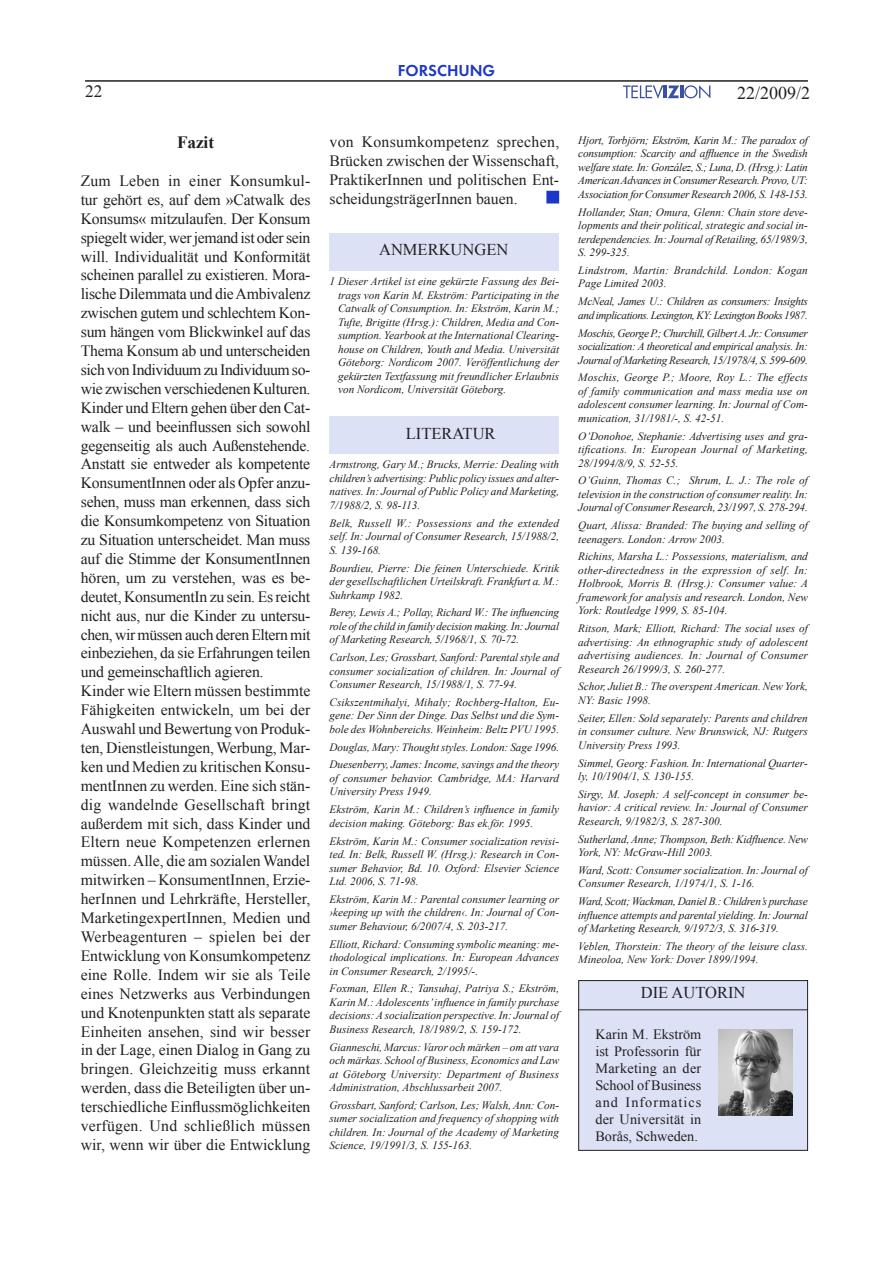
<style>
.page{position:relative;width:893px;height:1263px;background:#fff}
.page>*{position:absolute;margin:0;border:0;box-sizing:border-box;transform-origin:0 0}
.t1{font:18px "Times New Roman";color:#231f20}
.t2{font:700 17.25px "Times New Roman";letter-spacing:-.005em;color:#231f20}
.t3{font:17.25px "Times New Roman";color:#231f20}
.t4{font:16.5px "Times New Roman";color:#231f20}
.t5{font:16.5px "Futura Demi E";color:#1b37c6}
.t6{font:15.75px/18.9px "Times New Roman";letter-spacing:-.01em;color:#231f20}
.t7{font:14.25px/17.1px "Times New Roman";letter-spacing:.01em;color:#231f20;text-align:justify}
.t8{font:italic 11.25px/13.5px "Times New Roman";color:#231f20;text-align:justify}
.t9{font:italic 11.25px/13.5px "Times New Roman";letter-spacing:-.035em;color:#231f20}
</style>
<div class="page">
<hr style="left:85px;top:80px;width:723px;height:2px;background:#231f20">
<svg style="left:623px;top:85px;width:87px;height:14px"></svg>
<div style="left:329px;top:233px;width:230px;height:37px;background:#dde1f6"></div>
<div style="left:330px;top:417px;width:229px;height:37px;background:#dde1f6"></div>
<div style="left:546px;top:191px;width:13px;height:12px;background:#1b37c6;border:2px solid #1b37c6"></div>
<div style="left:579px;top:980px;width:229px;height:170px;background:#dde1f6"></div>
<div style="left:578px;top:980px;width:230px;height:171px;border:1px solid #231f20"></div>
<hr style="left:578px;top:1009px;width:230px;height:1px;background:#231f20">
<img style="left:718px;top:1029px;width:74px;height:87px">
<h2 class="t3" style="left:85px;top:79px;width:19px">22</h2>
<h2 class="t2" style="left:177px;top:131px;width:39px">Fazit</h2>
<p class="t6" style="left:81px;top:171px;width:231px">Zum Leben in einer Konsumkul&shy;tur gehört es, auf dem »Catwalk des Konsums« mitzulaufen. Der Konsum spiegelt wider, wer jemand ist oder sein will. Individualität und Konformität scheinen parallel zu existieren. Mora&shy;lische Dilemmata und die Ambivalenz zwischen gutem und schlechtem Kon&shy;sum hängen vom Blickwinkel auf das Thema Konsum ab und unterscheiden sich von Individuum zu Individuum so&shy;wie zwischen verschiedenen Kulturen.<br>Kinder und Eltern gehen über den Cat&shy;walk – und beeinflussen sich sowohl gegenseitig als auch Außenstehende.<br>Anstatt sie entweder als kompetente KonsumentInnen oder als Opfer anzu&shy;sehen, muss man erkennen, dass sich die Konsumkompetenz von Situation zu Situation unterscheidet. Man muss auf die Stimme der KonsumentInnen hören, um zu verstehen, was es be&shy;deutet, KonsumentIn zu sein. Es reicht nicht aus, nur die Kinder zu untersu&shy;chen, wir müssen auch deren Eltern mit einbeziehen, da sie Erfahrungen teilen und gemeinschaftlich agieren.<br>Kinder wie Eltern müssen bestimmte Fähigkeiten entwickeln, um bei der Auswahl und Bewertung von Produk&shy;ten, Dienstleistungen, Werbung, Mar&shy;ken und Medien zu kritischen Konsu&shy;mentInnen zu werden. Eine sich stän&shy;dig wandelnde Gesellschaft bringt außerdem mit sich, dass Kinder und Eltern neue Kompetenzen erlernen müssen. Alle, die am sozialen Wandel mitwirken – KonsumentInnen, Erzie&shy;herInnen und Lehrkräfte, Hersteller, MarketingexpertInnen, Medien und Werbeagenturen – spielen bei der Entwicklung von Konsumkompetenz eine Rolle. Indem wir sie als Teile eines Netzwerks aus Verbindungen und Knotenpunkten statt als separate Einheiten ansehen, sind wir besser in der Lage, einen Dialog in Gang zu bringen. Gleichzeitig muss erkannt werden, dass die Beteiligten über un&shy;terschiedliche Einflussmöglichkeiten verfügen. Und schließlich müssen wir, wenn wir über die Entwicklung</p>
<h3 class="t5" style="left:398px;top:60px;width:99px">FORSCHUNG</h3>
<h3 class="t6" style="left:330px;top:132px;width:231px;text-align:justify">von Konsumkompetenz sprechen, Brücken zwischen der Wissenschaft, PraktikerInnen und politischen Ent&shy;scheidungsträgerInnen bauen.</h3>
<h3 class="t4" style="left:379px;top:239px;width:25px">Anmerkungen</h3>
<p class="t8" style="left:338px;top:274px;width:223px;text-indent:-9px">1 Dieser Artikel ist eine gekürzte Fassung des Bei&shy;trags von Karin M. Ekström: Participating in the Catwalk of Consumption. In: Ekström, Karin M.; Tufte, Brigitte (Hrsg.): Children, Media and Con&shy;sumption. Yearbook at the International Clearing&shy;house on Children, Youth and Media. Universität Göteborg: Nordicom 2007. Veröffentlichung der gekürzten Textfassung mit freundlicher Erlaubnis von Nordicom, Universität Göteborg.</p>
<h3 class="t4" style="left:406px;top:423px;width:22px">Literatur</h3>
<p class="t8" style="left:330px;top:458px;width:231px">Armstrong, Gary M.; Brucks, Merrie: Dealing with children’s advertising: Public policy issues and alter&shy;natives. In: Journal of Public Policy and Marketing, 7/1988/2, S. 98-113.</p>
<p class="t8" style="left:330px;top:516px;width:231px">Belk, Russell W.: Possessions and the extended self. In: Journal of Consumer Research, 15/1988/2, S. 139-168.</p>
<p class="t8" style="left:330px;top:561px;width:231px">Bourdieu, Pierre: Die feinen Unterschiede. Kritik der gesellschaftlichen Urteilskraft. Frankfurt a. M.:<br>Suhrkamp 1982.</p>
<p class="t8" style="left:330px;top:605px;width:231px">Berey, Lewis A.; Pollay, Richard W.: The influencing role of the child in family decision making. In: Journal of Marketing Research, 5/1968/1, S. 70-72.</p>
<p class="t8" style="left:330px;top:650px;width:231px">Carlson, Les; Grossbart, Sanford: Parental style and consumer socialization of children. In: Journal of Consumer Research, 15/1988/1, S. 77-94.</p>
<p class="t8" style="left:330px;top:695px;width:231px">Csikszentmihalyi, Mihaly; Rochberg-Halton, Eu&shy;gene: Der Sinn der Dinge. Das Selbst und die Sym&shy;bole des Wohnbereichs. Weinheim: Beltz PVU 1995.</p>
<p class="t8" style="left:330px;top:738px;width:231px;line-height:17.9px">Douglas, Mary: Thought styles. London: Sage 1996.<br>Duesenberry, James: Income, savings and the theory</p>
<p class="t8" style="left:330px;top:771px;width:231px">of consumer behavior. Cambridge, MA: Harvard<br>University Press 1949.</p>
<p class="t8" style="left:330px;top:802px;width:231px">Ekström, Karin M.: Children’s influence in family decision making. Göteborg: Bas ek.för. 1995.</p>
<p class="t8" style="left:330px;top:834px;width:231px">Ekström, Karin M.: Consumer socialization revisi&shy;ted. In: Belk, Russell W. (Hrsg.): Research in Con&shy;sumer Behavior, Bd. 10. Oxford: Elsevier Science Ltd. 2006, S. 71-98.</p>
<p class="t8" style="left:330px;top:892px;width:231px">Ekström, Karin M.: Parental consumer learning or ›keeping up with the children‹. In: Journal of Con&shy;sumer Behaviour, 6/2007/4, S. 203-217.</p>
<p class="t8" style="left:330px;top:937px;width:231px">Elliott, Richard: Consuming symbolic meaning: me&shy;thodological implications. In: European Advances in Consumer Research, 2/1995/-.</p>
<p class="t8" style="left:330px;top:981px;width:231px">Foxman, Ellen R.; Tansuhaj, Patriya S.; Ekström, Karin M.: Adolescents’ influence in family purchase decisions: A socialization perspective. In: Journal of Business Research, 18/1989/2, S. 159-172.</p>
<p class="t8" style="left:330px;top:1040px;width:231px">Gianneschi, Marcus: Varor och märken – om att vara och märkas. School of Business, Economics and Law at Göteborg University: Department of Business Administration, Abschlussarbeit 2007.</p>
<p class="t8" style="left:330px;top:1098px;width:231px">Grossbart, Sanford; Carlson, Les; Walsh, Ann: Con&shy;sumer socialization and frequency of shopping with children. In: Journal of the Academy of Marketing Science, 19/1991/3, S. 155-163.</p>
<h1 class="t1" style="left:737px;top:80px;width:75px">22/2009/2</h1>
<p class="t8" style="left:578px;top:133px;width:231px">Hjort, Torbjörn; Ekström, Karin M.: The paradox of consumption: Scarcity and affluence in the Swedish welfare state. In: González, S.; Luna, D. (Hrsg.): Latin American Advances in Consumer Research. Provo, UT:<br>Association for Consumer Research 2006, S. 148-153.</p>
<p class="t8" style="left:578px;top:205px;width:231px">Hollander, Stan; Omura, Glenn: Chain store deve&shy;lopments and their political, strategic and social in&shy;terdependencies. In: Journal of Retailing, 65/1989/3, S. 299-325.</p>
<p class="t8" style="left:578px;top:263px;width:231px">Lindstrom, Martin: Brandchild. London: Kogan<br>Page Limited 2003.</p>
<p class="t9" style="left:578px;top:294px;width:231px">McNeal, James U.: Children as consumers: Insights and implications. Lexington, KY: Lexington Books 1987.</p>
<p class="t8" style="left:578px;top:326px;width:231px">Moschis, George P.; Churchill, Gilbert A. Jr.: Consumer socialization: A theoretical and empirical analysis. In:<br>Journal of Marketing Research, 15/1978/4, S. 599-609.</p>
<p class="t8" style="left:578px;top:370px;width:231px">Moschis, George P.; Moore, Roy L.: The effects of family communication and mass media use on adolescent consumer learning. In: Journal of Com&shy;munication, 31/1981/-, S. 42-51.</p>
<p class="t8" style="left:578px;top:429px;width:231px">O’Donohoe, Stephanie: Advertising uses and gra&shy;tifications. In: European Journal of Marketing, 28/1994/8/9, S. 52-55.</p>
<p class="t8" style="left:578px;top:474px;width:231px">O’Guinn, Thomas C.; Shrum, L. J.: The role of television in the construction of consumer reality. In:<br>Journal of Consumer Research, 23/1997, S. 278-294.</p>
<p class="t8" style="left:578px;top:518px;width:231px">Quart, Alissa: Branded: The buying and selling of teenagers. London: Arrow 2003.</p>
<p class="t8" style="left:578px;top:550px;width:231px">Richins, Marsha L.: Possessions, materialism, and other-directedness in the expression of self. In:<br>Holbrook, Morris B. (Hrsg.): Consumer value: A framework for analysis and research. London, New York: Routledge 1999, S. 85-104.</p>
<p class="t8" style="left:578px;top:621px;width:231px">Ritson, Mark; Elliott, Richard: The social uses of advertising: An ethnographic study of adolescent advertising audiences. In: Journal of Consumer Research 26/1999/3, S. 260-277.</p>
<p class="t8" style="left:578px;top:680px;width:231px">Schor, Juliet B.: The overspent American. New York,<br>NY: Basic 1998.</p>
<p class="t8" style="left:578px;top:711px;width:231px">Seiter, Ellen: Sold separately: Parents and children in consumer culture. New Brunswick, NJ: Rutgers University Press 1993.</p>
<p class="t8" style="left:578px;top:756px;width:231px">Simmel, Georg: Fashion. In: International Quarter&shy;ly, 10/1904/1, S. 130-155.</p>
<p class="t8" style="left:578px;top:787px;width:231px">Sirgy, M. Joseph: A self-concept in consumer be&shy;havior: A critical review. In: Journal of Consumer Research, 9/1982/3, S. 287-300.</p>
<p class="t8" style="left:578px;top:832px;width:231px">Sutherland, Anne; Thompson, Beth: Kidfluence. New<br>York, NY: McGraw-Hill 2003.</p>
<p class="t8" style="left:578px;top:863px;width:231px">Ward, Scott: Consumer socialization. In: Journal of<br>Consumer Research, 1/1974/1, S. 1-16.</p>
<p class="t8" style="left:578px;top:894px;width:231px">Ward, Scott; Wackman, Daniel B.: Children’s purchase influence attempts and parental yielding. In: Journal of Marketing Research, 9/1972/3, S. 316-319.</p>
<p class="t8" style="left:578px;top:939px;width:231px">Veblen, Thorstein: The theory of the leisure class.<br>Mineoloa, New York: Dover 1899/1994.</p>
<h3 class="t4" style="left:641px;top:982px;width:10px">die</h3>
<h3 class="t4" style="left:671px;top:982px;width:24px">Autorin</h3>
<p class="t7" style="left:595px;top:1025px;width:107px">Karin M. Ekström ist Professorin für Marketing an der School of Business and Informatics der Universität in Borås, Schweden.</p>
</div>
